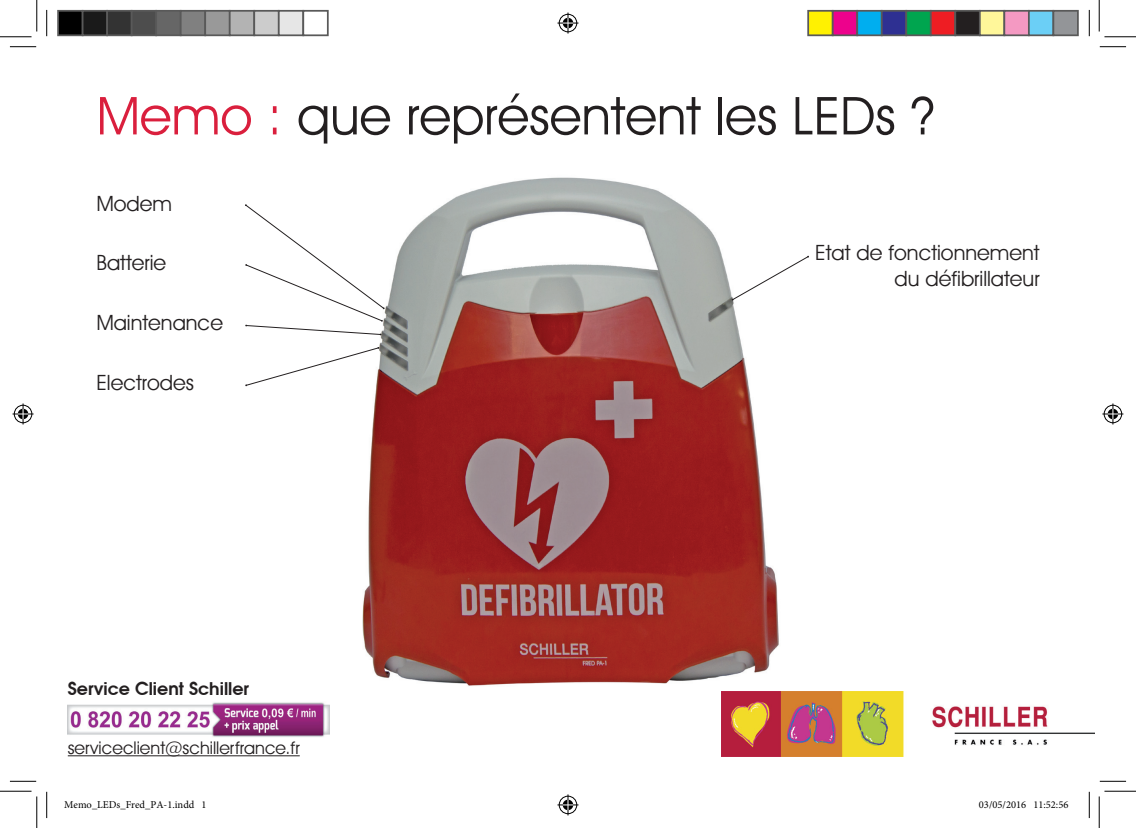
<style>
.page{position:relative;width:1136px;height:828px;background:#fff}
.page>*{position:absolute;margin:0;border:0;box-sizing:border-box;transform-origin:0 0}
.t1{font:52.5px "Avant Garde Bk BT Book";color:#231f20}
.t2{font:21px/25.2px "Avant Garde Bk BT Book";color:#231f20;text-align:right}
.t3{font:17.5px "Avant Garde Bk BT Book";color:#231f20}
.t4{font:600 17.5px "Avant Garde";color:#231f20}
.t5{font:10.5px "Minion Pro";color:#000}
.s1{color:#da1f3d}
</style>
<div class="page">
<img style="left:362px;top:177px;width:417px;height:509px">
<img style="left:721px;top:692px;width:372px;height:64px">
<svg style="left:245px;top:204px;width:139px;height:131px"></svg>
<svg style="left:245px;top:347px;width:134px;height:39px"></svg>
<svg style="left:731px;top:256px;width:77px;height:44px"></svg>
<img style="left:67px;top:702px;width:262px;height:35px">
<hr style="left:68px;top:755px;width:232px;height:1px;background:#231f20">
<svg style="left:10px;top:46px;width:26px;height:1px"></svg>
<svg style="left:1099px;top:46px;width:26px;height:1px"></svg>
<svg style="left:10px;top:781px;width:26px;height:1px"></svg>
<svg style="left:1099px;top:781px;width:26px;height:1px"></svg>
<svg style="left:46px;top:10px;width:1px;height:26px"></svg>
<svg style="left:46px;top:791px;width:1px;height:27px"></svg>
<svg style="left:1088px;top:10px;width:1px;height:26px"></svg>
<svg style="left:1088px;top:792px;width:1px;height:26px"></svg>
<hr style="left:0;top:36px;width:32px;height:1px;background:#000">
<hr style="left:1104px;top:36px;width:31px;height:1px;background:#000">
<hr style="left:0;top:790px;width:32px;height:1px;background:#000">
<hr style="left:1104px;top:790px;width:31px;height:1px;background:#000">
<hr style="left:36px;top:0;width:1px;height:31px;background:#000">
<hr style="left:36px;top:796px;width:1px;height:32px;background:#000">
<hr style="left:1098px;top:0;width:1px;height:31px;background:#000">
<hr style="left:1098px;top:796px;width:1px;height:32px;background:#000">
<svg style="left:557px;top:13px;width:21px;height:21px"></svg>
<svg style="left:557px;top:794px;width:21px;height:21px"></svg>
<svg style="left:13px;top:403px;width:21px;height:21px"></svg>
<svg style="left:1102px;top:403px;width:21px;height:21px"></svg>
<div style="left:58px;top:11px;width:25px;height:24px;background:#000"></div>
<div style="left:57px;top:10px;width:26px;height:26px;border:2px solid #595959"></div>
<div style="left:83px;top:11px;width:24px;height:24px;background:#1a1a1a"></div>
<div style="left:82px;top:10px;width:26px;height:26px;border:2px solid #595959"></div>
<div style="left:107px;top:11px;width:25px;height:24px;background:#333"></div>
<div style="left:106px;top:10px;width:26px;height:26px;border:2px solid #595959"></div>
<div style="left:132px;top:11px;width:24px;height:24px;background:#4d4d4d"></div>
<div style="left:131px;top:10px;width:26px;height:26px;border:2px solid #595959"></div>
<div style="left:156px;top:11px;width:25px;height:24px;background:#666"></div>
<div style="left:155px;top:10px;width:26px;height:26px;border:2px solid #595959"></div>
<div style="left:181px;top:11px;width:24px;height:24px;background:#808080"></div>
<div style="left:180px;top:10px;width:26px;height:26px;border:2px solid #595959"></div>
<div style="left:205px;top:11px;width:25px;height:24px;background:#999"></div>
<div style="left:204px;top:10px;width:26px;height:26px;border:2px solid #595959"></div>
<div style="left:230px;top:11px;width:24px;height:24px;background:#b3b3b3"></div>
<div style="left:229px;top:10px;width:26px;height:26px;border:2px solid #595959"></div>
<div style="left:254px;top:11px;width:25px;height:24px;background:#ccc"></div>
<div style="left:253px;top:10px;width:26px;height:26px;border:2px solid #595959"></div>
<div style="left:279px;top:11px;width:24px;height:24px;background:#e6e6e6"></div>
<div style="left:278px;top:10px;width:26px;height:26px;border:2px solid #595959"></div>
<div style="left:302px;top:10px;width:26px;height:26px;border:2px solid #595959"></div>
<div style="left:808px;top:11px;width:24px;height:24px;background:#fff101"></div>
<div style="left:807px;top:10px;width:26px;height:26px;border:2px solid #595959"></div>
<div style="left:832px;top:11px;width:25px;height:24px;background:#ed028c"></div>
<div style="left:831px;top:10px;width:26px;height:26px;border:2px solid #595959"></div>
<div style="left:857px;top:11px;width:24px;height:24px;background:#00aeef"></div>
<div style="left:856px;top:10px;width:26px;height:26px;border:2px solid #595959"></div>
<div style="left:881px;top:11px;width:25px;height:24px;background:#2e3092"></div>
<div style="left:880px;top:10px;width:26px;height:26px;border:2px solid #595959"></div>
<div style="left:906px;top:11px;width:24px;height:24px;background:#00a54f"></div>
<div style="left:905px;top:10px;width:26px;height:26px;border:2px solid #595959"></div>
<div style="left:930px;top:11px;width:25px;height:24px;background:#ee1d23"></div>
<div style="left:929px;top:10px;width:26px;height:26px;border:2px solid #595959"></div>
<div style="left:955px;top:11px;width:24px;height:24px;background:#231f20"></div>
<div style="left:954px;top:10px;width:26px;height:26px;border:2px solid #595959"></div>
<div style="left:979px;top:11px;width:25px;height:24px;background:#fff79a"></div>
<div style="left:978px;top:10px;width:26px;height:26px;border:2px solid #595959"></div>
<div style="left:1004px;top:11px;width:24px;height:24px;background:#f499c2"></div>
<div style="left:1003px;top:10px;width:26px;height:26px;border:2px solid #595959"></div>
<div style="left:1028px;top:11px;width:25px;height:24px;background:#6bcff6"></div>
<div style="left:1027px;top:10px;width:26px;height:26px;border:2px solid #595959"></div>
<div style="left:1053px;top:11px;width:24px;height:24px;background:#939598"></div>
<div style="left:1052px;top:10px;width:26px;height:26px;border:2px solid #595959"></div>
<svg style="left:67px;top:755px;width:128px;height:2px"></svg>
<div style="left:978px;top:800px;width:5px;height:8px;border:1px solid #fff;border-radius:50%"></div>
<svg style="left:979px;top:800px;width:4px;height:8px"></svg>
<h1 class="t1" style="left:96px;top:84px;width:839px"><span class="s1">Memo :</span> que représentent les LEDs ?</h1>
<p class="t2" style="left:96px;top:190px;width:77px">Modem</p>
<p class="t2" style="left:96px;top:250px;width:71px">Batterie</p>
<p class="t2" style="left:96px;top:310px;width:128px">Maintenance</p>
<p class="t2" style="left:96px;top:369px;width:99px">Electrodes</p>
<p class="t4" style="left:68px;top:677px;width:183px">Service Client Schiller</p>
<p class="t3" style="left:68px;top:737px;width:233px">serviceclient@schillerfrance.fr</p>
<p class="t2" style="left:815px;top:240px;width:226px">Etat de fonctionnement du défibrillateur</p>
<p class="t5" style="left:64px;top:797px;width:144px">Memo_LEDs_Fred_PA-1.indd 1</p>
<p class="t5" style="left:978px;top:797px;width:91px">03/05/2016 11:52:56</p>
</div>
